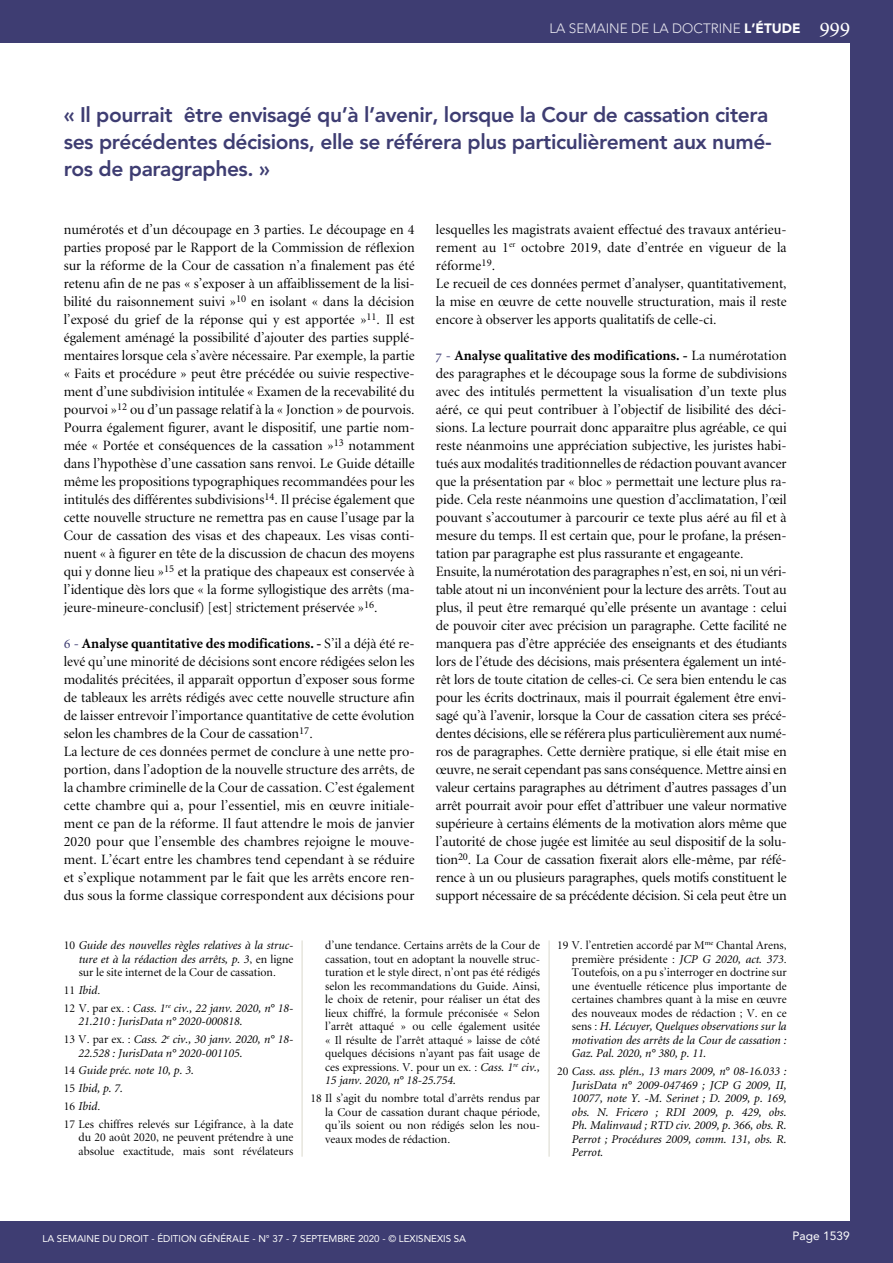
<style>
.page{position:relative;width:893px;height:1263px;background:#fff}
.page>*{position:absolute;margin:0;border:0;box-sizing:border-box;transform-origin:0 0}
.t1{font:800 21px/27px "Avenir";letter-spacing:-.02em;color:#3e3d72}
.t2{font:14.25px/18px "Minion Display";color:#000}
.t3{font:700 14.25px "Minion";color:#000}
.t4{font:300 13.5px "Avenir";color:#e9e8f0}
.t5{font:12px/13.5px "Minion Display";color:#000;text-align:justify}
.t6{font:italic 12px/13.5px "Minion";color:#000}
.t7{font:12px "Avenir";color:#fff}
.t8{font:9.75px "Avenir";color:#fff}
.s1{font-weight:900;color:#fff}
.s2{font-family:"Minion Regular SC";font-weight:400;font-size:22.5px;color:#fff}
.s3{font-family:"Minion Regular SC";font-weight:400;color:#3e3d72}
.s4{font-family:"Minion Display";font-weight:400}
.s5{font-family:"Minion Display";font-style:normal}
.s6{font-family:"Minion";font-style:italic}
</style>
<div class="page">
<div style="left:0;top:0;width:893px;height:43px;background:#3e3d72"></div>
<div style="left:0;top:1221px;width:893px;height:42px;background:#3e3d72"></div>
<div style="left:850px;top:0;width:43px;height:1263px;background:#3e3d72"></div>
<hr style="left:302px;top:940px;width:1px;height:217px;background:#dad8cd">
<hr style="left:549px;top:940px;width:1px;height:217px;background:#dad8cd">
<p class="t4" style="left:549px;top:20px;width:303px">LA SEMAINE DE LA DOCTRINE <span class="s1">L’ÉTUDE</span> <span class="s2">999</span></p>
<h1 class="t1" style="left:64px;top:101px;width:709px">« Il pourrait être envisagé qu’à l’avenir, lorsque la Cour de cassation citera ses précédentes décisions, elle se référera plus particulièrement aux numé&shy;ros de paragraphes. »</h1>
<p class="t2" style="left:64px;top:221px;width:352px;text-align:justify">numérotés et d’un découpage en 3 parties. Le découpage en 4 parties proposé par le Rapport de la Commission de réflexion sur la réforme de la Cour de cassation n’a finalement pas été retenu afin de ne pas « s’exposer à un affaiblissement de la lisi&shy;bilité du raisonnement suivi »<sup>10</sup> en isolant « dans la décision l’exposé du grief de la réponse qui y est apportée »<sup>11</sup>. Il est également aménagé la possibilité d’ajouter des parties supplé&shy;mentaires lorsque cela s’avère nécessaire. Par exemple, la partie « Faits et procédure » peut être précédée ou suivie respective&shy;ment d’une subdivision intitulée « Examen de la recevabilité du pourvoi »<sup>12</sup> ou d’un passage relatif à la « Jonction » de pourvois.<br>Pourra également figurer, avant le dispositif, une partie nom&shy;mée « Portée et conséquences de la cassation »<sup>13</sup> notamment dans l’hypothèse d’une cassation sans renvoi. Le Guide détaille même les propositions typographiques recommandées pour les intitulés des différentes subdivisions<sup>14</sup>. Il précise également que cette nouvelle structure ne remettra pas en cause l’usage par la Cour de cassation des visas et des chapeaux. Les visas conti&shy;nuent « à figurer en tête de la discussion de chacun des moyens qui y donne lieu »<sup>15</sup> et la pratique des chapeaux est conservée à l’identique dès lors que « la forme syllogistique des arrêts (ma&shy;jeure-mineure-conclusif) [est] strictement préservée »<sup>16</sup>.</p>
<p class="t3" style="left:64px;top:636px;width:352px"><span class="s3">6 -</span> Analyse quantitative des modifications. - <span class="s4">S’il a déjà été re-</span></p>
<p class="t2" style="left:64px;top:653px;width:352px">levé qu’une minorité de décisions sont encore rédigées selon les modalités précitées, il apparaît opportun d’exposer sous forme de tableaux les arrêts rédigés avec cette nouvelle structure afin de laisser entrevoir l’importance quantitative de cette évolution selon les chambres de la Cour de cassation<sup>17</sup>.<br>La lecture de ces données permet de conclure à une nette pro&shy;portion, dans l’adoption de la nouvelle structure des arrêts, de la chambre criminelle de la Cour de cassation. C’est également cette chambre qui a, pour l’essentiel, mis en œuvre initiale&shy;ment ce pan de la réforme. Il faut attendre le mois de janvier 2020 pour que l’ensemble des chambres rejoigne le mouve&shy;ment. L’écart entre les chambres tend cependant à se réduire et s’explique notamment par le fait que les arrêts encore ren&shy;dus sous la forme classique correspondent aux décisions pour</p>
<p class="t2" style="left:436px;top:221px;width:352px">lesquelles les magistrats avaient effectué des travaux antérieu&shy;rement au 1<sup>er</sup> octobre 2019, date d’entrée en vigueur de la réforme<sup>19</sup>.<br>Le recueil de ces données permet d’analyser, quantitativement, la mise en œuvre de cette nouvelle structuration, mais il reste encore à observer les apports qualitatifs de celle-ci.</p>
<p class="t3" style="left:436px;top:348px;width:352px"><span class="s3">7 -</span> Analyse qualitative des modifications. - <span class="s4">La numérotation</span></p>
<p class="t2" style="left:436px;top:365px;width:352px">des paragraphes et le découpage sous la forme de subdivisions avec des intitulés permettent la visualisation d’un texte plus aéré, ce qui peut contribuer à l’objectif de lisibilité des déci&shy;sions. La lecture pourrait donc apparaître plus agréable, ce qui reste néanmoins une appréciation subjective, les juristes habi&shy;tués aux modalités traditionnelles de rédaction pouvant avancer que la présentation par « bloc » permettait une lecture plus ra&shy;pide. Cela reste néanmoins une question d’acclimatation, l’œil pouvant s’accoutumer à parcourir ce texte plus aéré au fil et à mesure du temps. Il est certain que, pour le profane, la présen&shy;tation par paragraphe est plus rassurante et engageante.<br>Ensuite, la numérotation des paragraphes n’est, en soi, ni un véri&shy;table atout ni un inconvénient pour la lecture des arrêts. Tout au plus, il peut être remarqué qu’elle présente un avantage : celui de pouvoir citer avec précision un paragraphe. Cette facilité ne manquera pas d’être appréciée des enseignants et des étudiants lors de l’étude des décisions, mais présentera également un inté&shy;rêt lors de toute citation de celles-ci. Ce sera bien entendu le cas pour les écrits doctrinaux, mais il pourrait également être envi&shy;sagé qu’à l’avenir, lorsque la Cour de cassation citera ses précé&shy;dentes décisions, elle se référera plus particulièrement aux numé&shy;ros de paragraphes. Cette dernière pratique, si elle était mise en œuvre, ne serait cependant pas sans conséquence. Mettre ainsi en valeur certains paragraphes au détriment d’autres passages d’un arrêt pourrait avoir pour effet d’attribuer une valeur normative supérieure à certains éléments de la motivation alors même que l’autorité de chose jugée est limitée au seul dispositif de la solu&shy;tion<sup>20</sup>. La Cour de cassation fixerait alors elle-même, par réfé&shy;rence à un ou plusieurs paragraphes, quels motifs constituent le support nécessaire de sa précédente décision. Si cela peut être un</p>
<p class="t6" style="left:64px;top:939px;width:231px;text-align:right"><span class="s5">10</span> Guide des nouvelles règles relatives à la struc&shy;ture et à la rédaction des arrêts, p. 3<span class="s5">, en ligne</span></p>
<p class="t5" style="left:79px;top:966px;width:199px">sur le site internet de la Cour de cassation.</p>
<p class="t6" style="left:64px;top:982px;width:231px;line-height:17.7px"><span class="s5">11</span> Ibid<span class="s5">.<br>12 V. par ex. :</span> Cass. 1<sup>re</sup> civ., 22 janv. 2020, n° 18-</p>
<p class="t6" style="left:64px;top:1013px;width:231px;line-height:17.7px;text-indent:15px">21.210 : JurisData n° 2020-000818.<br><span class="s5">13 V. par ex. :</span> Cass. 2<sup>e</sup> civ., 30 janv. 2020, n° 18-</p>
<p class="t6" style="left:64px;top:1044px;width:180px;line-height:17.7px;text-indent:15px">22.528 : JurisData n° 2020-001105.<br><span class="s5">14</span> Guide préc. note 10, p. 3.<br><span class="s5">15</span> Ibid, p. 7.<br><span class="s5">16</span> Ibid<span class="s5">.</span></p>
<p class="t5" style="left:79px;top:1118px;width:216px;text-indent:-15px">17 Les chiffres relevés sur Légifrance, à la date du 20 août 2020, ne peuvent prétendre à une absolue exactitude, mais sont révélateurs</p>
<p class="t5" style="left:325px;top:939px;width:216px">d’une tendance. Certains arrêts de la Cour de cassation, tout en adoptant la nouvelle struc&shy;turation et le style direct, n’ont pas été rédigés selon les recommandations du Guide. Ainsi, le choix de retenir, pour réaliser un état des lieux chiffré, la formule préconisée « Selon l’arrêt attaqué » ou celle également usitée « Il résulte de l’arrêt attaqué » laisse de côté quelques décisions n’ayant pas fait usage de ces expressions. V. pour un ex. : <span class="s6">Cass. 1</span><sup>re</sup> <span class="s6">civ.,</span></p>
<p class="t6" style="left:325px;top:1074px;width:132px">15 janv. 2020, n° 18-25.754.</p>
<p class="t5" style="left:325px;top:1092px;width:216px;text-indent:-15px">18 Il s’agit du nombre total d’arrêts rendus par la Cour de cassation durant chaque période, qu’ils soient ou non rédigés selon les nou&shy;veaux modes de rédaction.</p>
<p class="t5" style="left:572px;top:939px;width:216px;text-indent:-15px">19 V. l’entretien accordé par M<sup>me</sup> Chantal Arens, première présidente : <span class="s6">JCP G 2020, act. 373</span>.<br>Toutefois, on a pu s’interroger en doctrine sur une éventuelle réticence plus importante de certaines chambres quant à la mise en œuvre des nouveaux modes de rédaction ; V. en ce</p>
<p class="t6" style="left:572px;top:1020px;width:216px;text-align:justify"><span class="s5">sens :</span> H. Lécuyer, Quelques observations sur la motivation des arrêts de la Cour de cassation :<br>Gaz. Pal. 2020, n° 380, p. 11.</p>
<p class="t6" style="left:572px;top:1065px;width:216px;text-align:justify;text-indent:-15px"><span class="s5">20</span> Cass. ass. plén., 13 mars 2009, n° 08-16.033 :<br>JurisData n° 2009-047469 ; JCP G 2009, II, 10077, note Y. -M. Serinet ; D. 2009, p. 169, obs. N. Fricero ; RDI 2009, p. 429, obs.<br>Ph. Malinvaud ; RTD civ. 2009, p. 366, obs. R.<br>Perrot ; Procédures 2009, comm. 131, obs. R.<br>Perrot.</p>
<p class="t8" style="left:43px;top:1233px;width:425px">LA SEMAINE DU DROIT - ÉDITION GÉNÉRALE - N° 37 - 7 SEPTEMBRE 2020 - © LEXISNEXIS SA</p>
<p class="t7" style="left:792px;top:1229px;width:59px">Page 1539</p>
</div>
